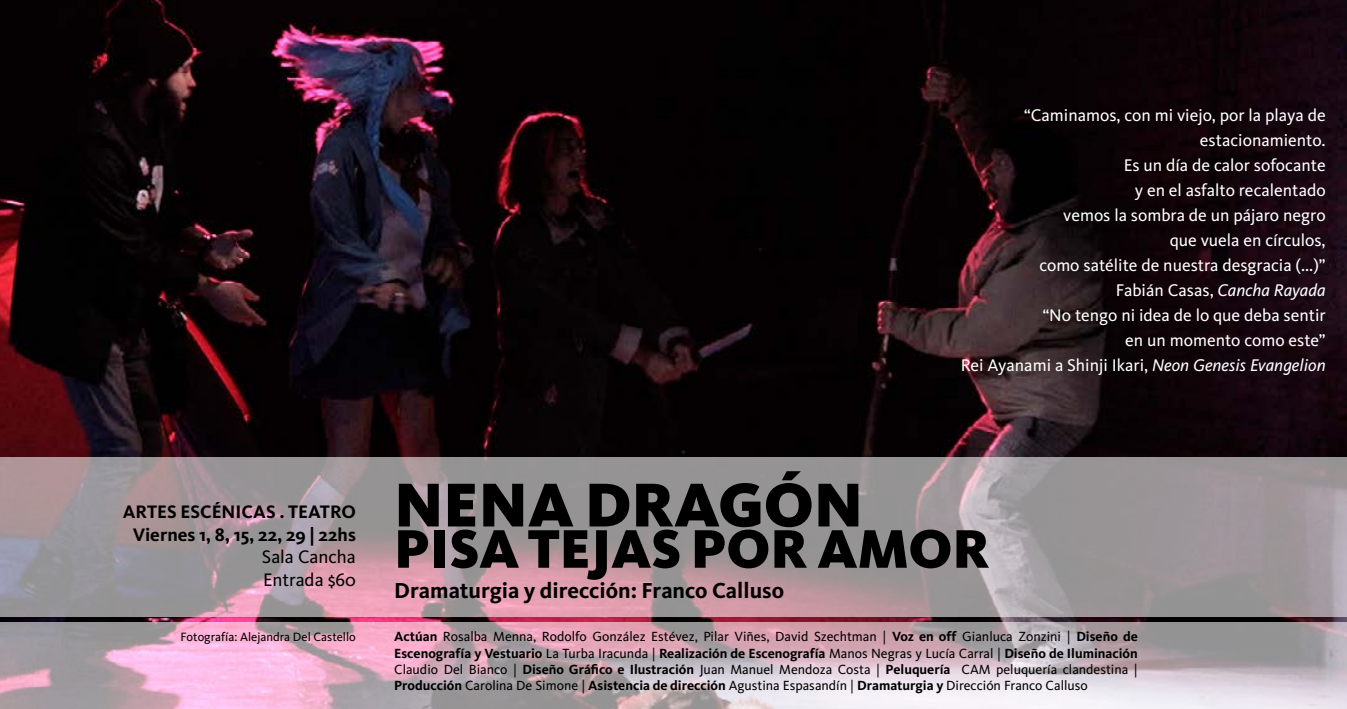
<style>
.page{position:relative;width:1347px;height:709px;background:#fff}
.page>*{position:absolute;margin:0;border:0;box-sizing:border-box;transform-origin:0 0}
.t1{font:900 64px "Kievit";color:#000}
.t2{font:900 56.25px "Kievit";color:#000}
.t3{font:700 22.5px "Kievit";color:#000}
.t4{font:700 18.75px/22.5px "Kievit";color:#000;text-align:center}
.t5{font:18.75px/22.5px "Kievit";color:#000}
.t6{font:17.5px/25px "Kievit";color:#fff;text-align:right}
.t7{font:13.75px/16.2px "Kievit";color:#000;text-align:justify}
.t8{font:12.5px "Kievit";color:#000}
.s1{font-style:italic}
.s2{font-weight:700}
</style>
<div class="page">
<img style="left:0;top:0;width:1346px;height:622px">
<svg style="left:0;top:457px;width:1346px;height:160px;background:#a5979c"></svg>
<svg style="left:0;top:622px;width:1346px;height:87px;background:#cab2be"></svg>
<h3 class="t4" style="left:123px;top:501px;width:234px">ARTES ESCÉNICAS . TEATRO<br>Viernes 1, 8, 15, 22, 29 | 22hs</h3>
<h3 class="t5" style="left:262px;top:546px;width:95px">Sala Cancha<br>Entrada $60</h3>
<p class="t8" style="left:181px;top:629px;width:177px">Fotografía: Alejandra Del Castello</p>
<p class="t6" style="left:960px;top:103px;width:366px">“Caminamos, con mi viejo, por la playa de estacionamiento.<br>Es un día de calor sofocante<br>y en el asfalto recalentado<br>vemos la sombra de un pájaro negro<br>que vuela en círculos,<br>como satélite de nuestra desgracia (...)”<br>Fabián Casas, <span class="s1">Cancha Rayada<br></span>“No tengo ni idea de lo que deba sentir<br>en un momento como este”<br>Rei Ayanami a Shinji Ikari, <span class="s1">Neon Genesis Evangelion</span></p>
<h1 class="t1" style="left:394px;top:466px;width:470px">NENA DRAGÓN</h1>
<h2 class="t2" style="left:394px;top:514px;width:597px">PISA TEJAS POR AMOR</h2>
<h3 class="t3" style="left:394px;top:577px;width:391px">Dramaturgia y dirección: Franco Calluso</h3>
<p class="t7" style="left:394px;top:629px;width:745px"><span class="s2">Actúan</span> Rosalba Menna, Rodolfo González Estévez, Pilar Viñes, David Szechtman | <span class="s2">Voz en off</span> Gianluca Zonzini | <span class="s2">Diseño de Escenografía y Vestuario</span> La Turba Iracunda | <span class="s2">Realización de Escenografía</span> Manos Negras y Lucía Carral | <span class="s2">Diseño de Iluminación </span>Claudio Del Bianco | <span class="s2">Diseño Gráfico e Ilustración</span> Juan Manuel Mendoza Costa | <span class="s2">Peluquería</span> CAM peluquería clandestina | <span class="s2">Producción</span> Carolina De Simone | <span class="s2">Asistencia de dirección</span> Agustina Espasandín | <span class="s2">Dramaturgia y</span> Dirección Franco Calluso</p>
</div>
